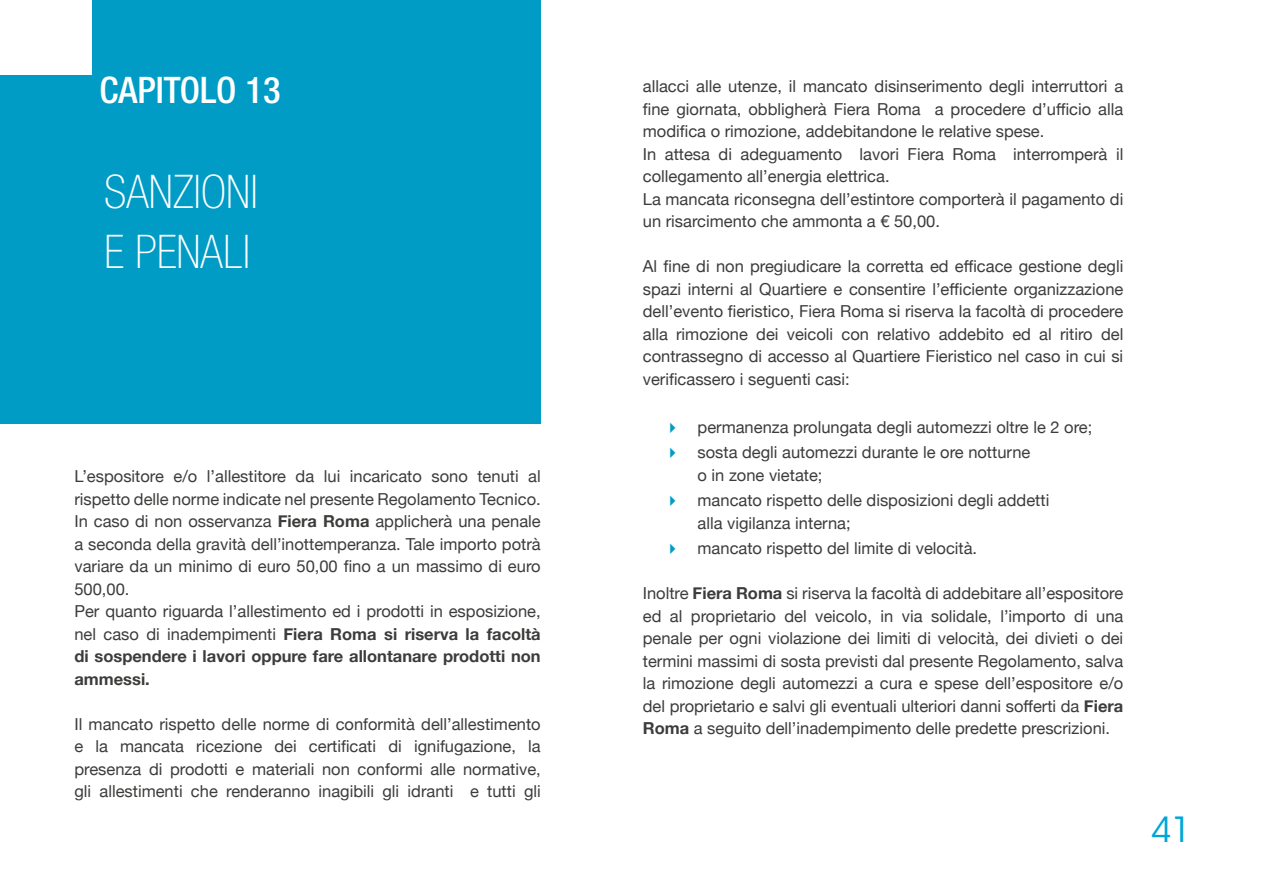
<style>
.page{position:relative;width:1263px;height:893px;background:#fff}
.page>*{position:absolute;margin:0;border:0;box-sizing:border-box;transform-origin:0 0}
.t1{font:100 condensed 46.5px/60px "Helvetica Neue LT Std";color:#fff}
.t2{font:500 condensed 36.6px "Helvetica Neue LT Std";color:#fff}
.t3{font:34.5px "ITC Avant Garde Std";color:#00a6d7}
.t4{font:16.5px/22.5px "Helvetica Neue";color:#3c3c3b}
.s1{font-weight:700}
.s2{color:#009cc5}
</style>
<div class="page">
<div style="left:0;top:0;width:541px;height:424px;background:#009cc5"></div>
<div style="left:0;top:0;width:91px;height:74px;background:#fff"></div>
<h2 class="t2" style="left:99px;top:68px;width:183px">CAPITOLO 13</h2>
<h1 class="t1" style="left:104px;top:161px;width:155px">SANZIONI<br>E PENALI</h1>
<p class="t4" style="left:74px;top:464px;width:468px">L’espositore e/o l’allestitore da lui incaricato sono tenuti al rispetto delle norme indicate nel presente Regolamento Tecnico.<br>In caso di non osservanza <span class="s1">Fiera Roma</span> applicherà una penale a seconda della gravità dell’inottemperanza. Tale importo potrà variare da un minimo di euro 50,00 fino a un massimo di euro 500,00.<br>Per quanto riguarda l’allestimento ed i prodotti in esposizione, nel caso di inadempimenti <span class="s1">Fiera Roma si riserva la facoltà di sospendere i lavori oppure fare allontanare prodotti non ammessi.</span></p>
<p class="t4" style="left:74px;top:711px;width:468px;text-align:justify">Il mancato rispetto delle norme di conformità dell’allestimento e la mancata ricezione dei certificati di ignifugazione, la presenza di prodotti e materiali non conformi alle normative, gli allestimenti che renderanno inagibili gli idranti e tutti gli</p>
<p class="t4" style="left:643px;top:74px;width:482px">allacci alle utenze, il mancato disinserimento degli interruttori a fine giornata, obbligherà Fiera Roma a procedere d’ufficio alla modifica o rimozione, addebitandone le relative spese.<br>In attesa di adeguamento lavori Fiera Roma interromperà il collegamento all’energia elettrica.<br>La mancata riconsegna dell’estintore comporterà il pagamento di un risarcimento che ammonta a € 50,00.</p>
<p class="t4" style="left:643px;top:254px;width:482px;text-align:justify">Al fine di non pregiudicare la corretta ed efficace gestione degli spazi interni al Quartiere e consentire l’efficiente organizzazione dell’evento fieristico, Fiera Roma si riserva la facoltà di procedere alla rimozione dei veicoli con relativo addebito ed al ritiro del contrassegno di accesso al Quartiere Fieristico nel caso in cui si verificassero i seguenti casi:</p>
<p class="t4" style="left:664px;top:415px;width:430px"><span class="s2">✔</span> permanenza prolungata degli automezzi oltre le 2 ore;</p>
<p class="t4" style="left:697px;top:440px;width:334px;text-indent:-33px"><span class="s2">✔</span> sosta degli automezzi durante le ore notturne o in zone vietate;</p>
<p class="t4" style="left:697px;top:488px;width:353px;text-indent:-33px"><span class="s2">✔</span> mancato rispetto delle disposizioni degli addetti alla vigilanza interna;</p>
<p class="t4" style="left:664px;top:536px;width:315px"><span class="s2">✔</span> mancato rispetto del limite di velocità.</p>
<p class="t4" style="left:643px;top:581px;width:482px;text-align:justify">Inoltre <span class="s1">Fiera Roma</span> si riserva la facoltà di addebitare all’espositore ed al proprietario del veicolo, in via solidale, l’importo di una penale per ogni violazione dei limiti di velocità, dei divieti o dei termini massimi di sosta previsti dal presente Regolamento, salva la rimozione degli automezzi a cura e spese dell’espositore e/o del proprietario e salvi gli eventuali ulteriori danni sofferti da <span class="s1">Fiera Roma</span> a seguito dell’inadempimento delle predette prescrizioni.</p>
<h3 class="t3" style="left:1152px;top:809px;width:41px">41</h3>
</div>
